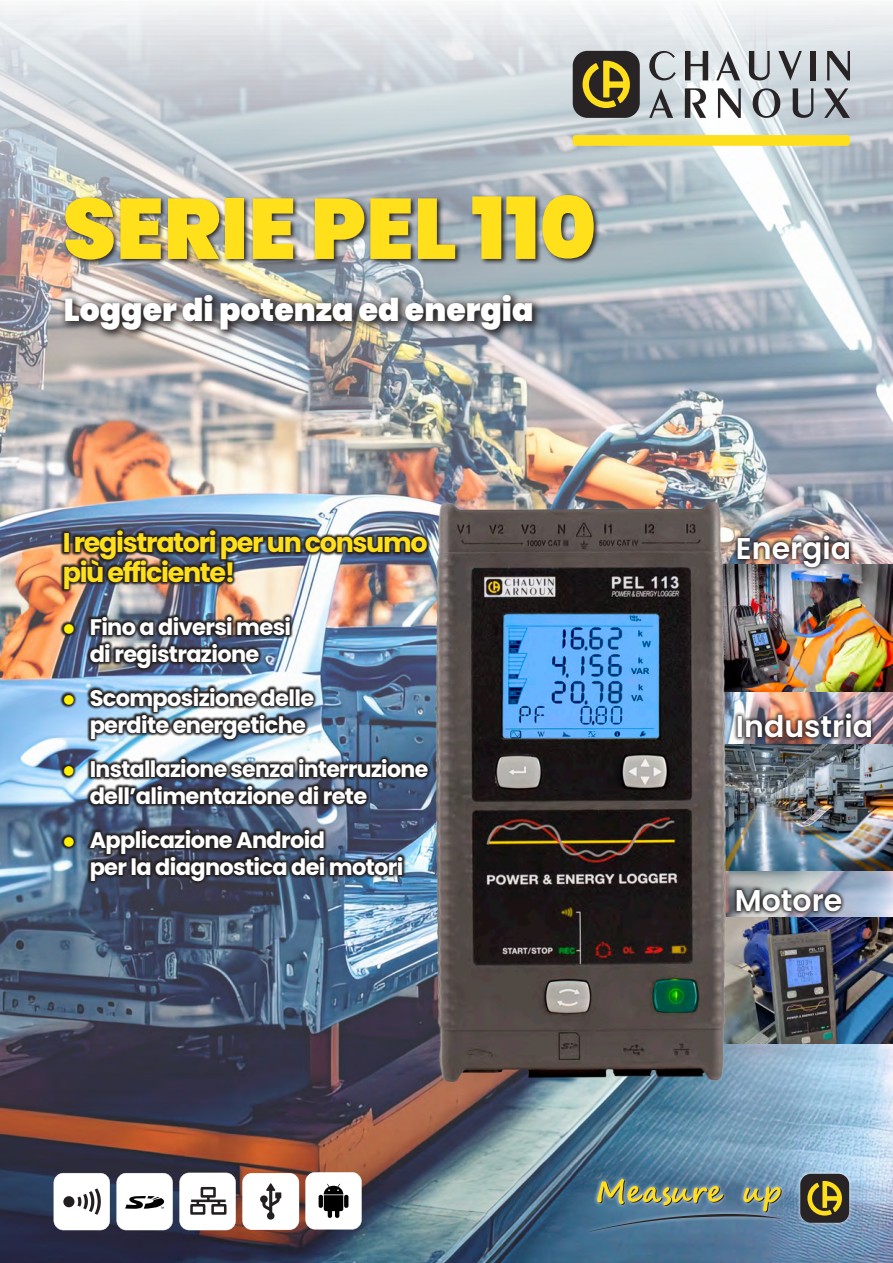
<style>
.page{position:relative;width:893px;height:1263px;background:#fff}
.page>*{position:absolute;margin:0;border:0;box-sizing:border-box;transform-origin:0 0}
.t1{font:900 85.5px "Poppins";color:#ffe01b}
.t2{font:900 31.5px "Poppins";color:#fff}
.t3{font:600 30px "Poppins";color:#fff}
.t4{font:700 27px/30px "Poppins";letter-spacing:-.05em;color:#ffe01b}
.t5{font:700 22.5px/27px "Poppins";letter-spacing:-.03em;color:#fff}
</style>
<div class="page">
<img style="left:0;top:5px;width:893px;height:1258px">
<div style="left:573px;top:51px;width:67px;height:67px;background:#282426;border-radius:15px"></div>
<svg style="left:583px;top:61px;width:47px;height:47px"></svg>
<svg style="left:649px;top:51px;width:27px;height:29px"></svg>
<svg style="left:685px;top:51px;width:23px;height:29px"></svg>
<svg style="left:716px;top:51px;width:24px;height:29px"></svg>
<svg style="left:749px;top:51px;width:21px;height:29px"></svg>
<svg style="left:778px;top:51px;width:24px;height:29px"></svg>
<div style="left:811px;top:51px;width:5px;height:29px;background:#282426"></div>
<svg style="left:827px;top:51px;width:23px;height:29px"></svg>
<svg style="left:649px;top:88px;width:24px;height:30px"></svg>
<svg style="left:685px;top:88px;width:21px;height:30px"></svg>
<svg style="left:718px;top:88px;width:23px;height:30px"></svg>
<svg style="left:753px;top:88px;width:27px;height:30px"></svg>
<svg style="left:793px;top:88px;width:20px;height:30px"></svg>
<svg style="left:824px;top:88px;width:26px;height:30px"></svg>
<div style="left:573px;top:135px;width:277px;height:11px;background:#ffdf1b;border-radius:3px"></div>
<svg style="left:179px;top:1173px;width:57px;height:57px"></svg>
<div style="left:242px;top:1173px;width:57px;height:57px;background:#fff;border-radius:10px"></div>
<svg style="left:260px;top:1183px;width:21px;height:37px"></svg>
<svg style="left:117px;top:1173px;width:56px;height:57px"></svg>
<svg style="left:54px;top:1173px;width:56px;height:57px"></svg>
<div style="left:63px;top:1196px;width:11px;height:11px;background:#231f20;border-radius:50%"></div>
<img style="left:726px;top:744px;width:167px;height:127px">
<img style="left:726px;top:565px;width:167px;height:126px">
<img style="left:726px;top:917px;width:167px;height:127px">
<img style="left:436px;top:501px;width:290px;height:581px">
<svg style="left:305px;top:1172px;width:57px;height:57px"></svg>
<div style="left:585px;top:1169px;width:269px;height:67px;background:#fff;opacity:.75"></div>
<svg style="left:589px;top:1179px;width:193px;height:53px;background:#6a8587"></svg>
<div style="left:800px;top:1174px;width:49px;height:49px;background:#282426;border-radius:11px"></div>
<svg style="left:807px;top:1181px;width:35px;height:34px"></svg>
<div style="left:733px;top:530px;width:121px;height:42px;background:#231f20;opacity:.97"></div>
<div style="left:733px;top:709px;width:142px;height:33px;background:#231f20;opacity:.97"></div>
<div style="left:732px;top:885px;width:114px;height:31px;background:#231f20;opacity:.97"></div>
<div style="left:60px;top:526px;width:372px;height:359px;background:#231f20;opacity:.98"></div>
<div style="left:59px;top:288px;width:485px;height:53px;background:#231f20;opacity:.95"></div>
<div style="left:63px;top:193px;width:538px;height:74px;background:#231f20;opacity:.95"></div>
<svg style="left:64px;top:624px;width:10px;height:10px"></svg>
<svg style="left:64px;top:695px;width:10px;height:10px"></svg>
<svg style="left:64px;top:766px;width:9px;height:10px"></svg>
<svg style="left:64px;top:837px;width:10px;height:10px"></svg>
<p class="t1" style="left:63px;top:179px;width:535px">SERIE PEL 110</p>
<p class="t2" style="left:64px;top:291px;width:471px">Logger di potenza ed energia</p>
<p class="t4" style="left:63px;top:528px;width:366px">I registratori per un consumo più efficiente!</p>
<p class="t5" style="left:90px;top:613px;width:203px">Fino a diversi mesi di registrazione</p>
<p class="t5" style="left:90px;top:684px;width:226px">Scomposizione delle perdite energetiche</p>
<p class="t5" style="left:90px;top:755px;width:340px">Installazione senza interruzione dell’alimentazione di rete</p>
<p class="t5" style="left:90px;top:826px;width:315px">Applicazione Android<br>per la diagnostica dei motori</p>
<p class="t3" style="left:736px;top:531px;width:117px">Energia</p>
<p class="t3" style="left:736px;top:709px;width:139px">Industria</p>
<p class="t3" style="left:735px;top:883px;width:109px">Motore</p>
</div>
